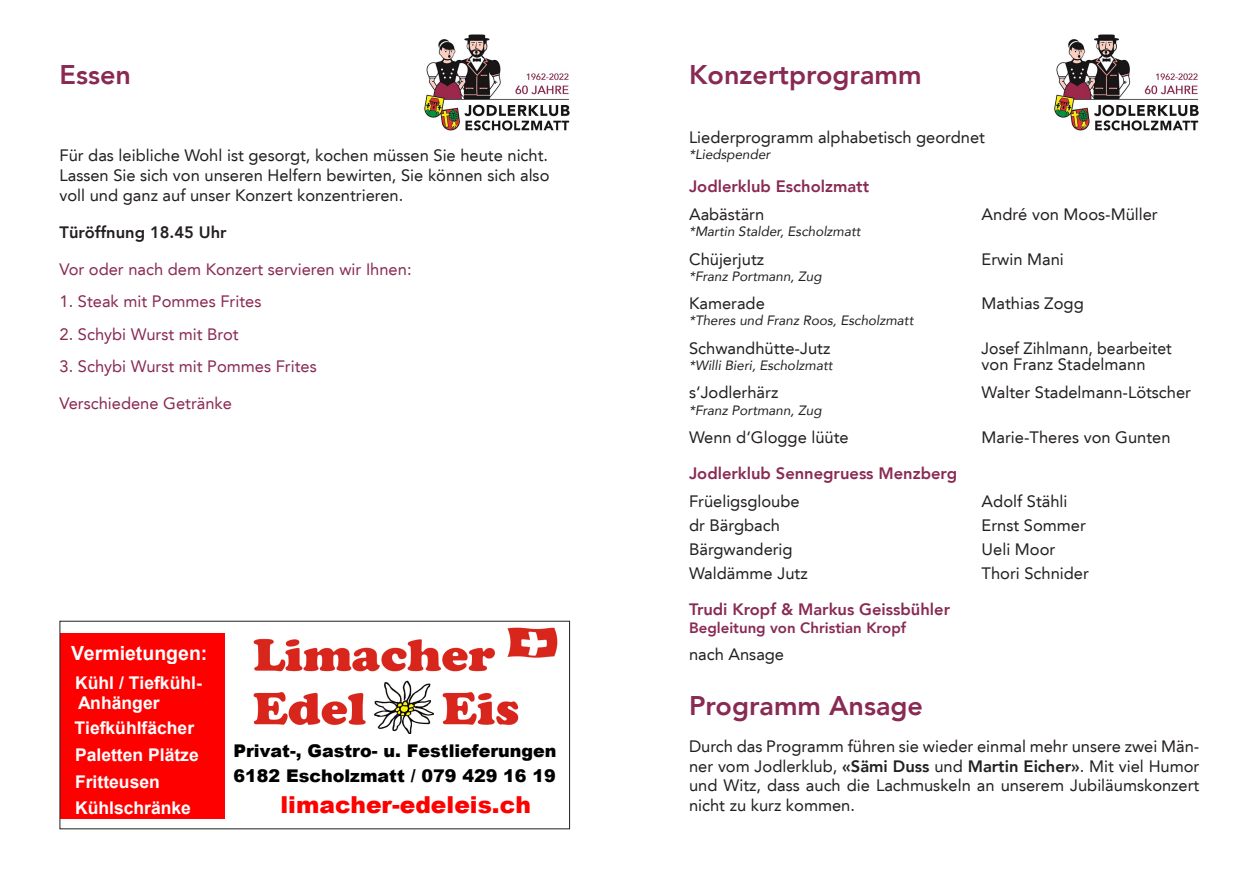
<style>
.page{position:relative;width:1259px;height:893px;background:#fff}
.page>*{position:absolute;margin:0;border:0;box-sizing:border-box;transform-origin:0 0}
.t1{font:800 27px "Avenir LT";color:#892a54}
.t2{font:900 23.4px "Arial";color:#f00}
.t3{font:700 19.5px "Arial";color:#fff}
.t4{font:700 17.55px/26.8px "Arial";color:#fff}
.t5{font:900 17.55px/24.8px "Arial";color:#000}
.t6{font:16.5px/19.8px "Avenir LT";color:#231f20;text-align:justify}
.t7{font:16.5px "Avenir LT";color:#892a54}
.t8{font:800 16.5px "Avenir LT";color:#892a54}
.t9{font:16.5px "Avenir LT";color:#231f20;scale:.96 1}
.t10{font:800 16.5px "Avenir LT";color:#231f20}
.t11{font:800 15px "Avenir LT";color:#892a54}
.t12{font:italic 13.5px "Avenir";color:#231f20}
.s1{font-weight:800}
</style>
<div class="page">
<img style="left:424px;top:34px;width:146px;height:97px">
<img style="left:1054px;top:34px;width:145px;height:97px">
<img style="left:253px;top:627px;width:305px;height:107px">
<div style="left:60px;top:633px;width:165px;height:8px;background:#f00"></div>
<div style="left:60px;top:641px;width:165px;height:23px;background:#f00"></div>
<div style="left:60px;top:664px;width:165px;height:9px;background:#f00"></div>
<div style="left:60px;top:673px;width:165px;height:20px;background:#f00"></div>
<div style="left:60px;top:693px;width:165px;height:20px;background:#f00"></div>
<div style="left:60px;top:713px;width:165px;height:5px;background:#f00"></div>
<div style="left:60px;top:718px;width:165px;height:20px;background:#f00"></div>
<div style="left:60px;top:738px;width:165px;height:6px;background:#f00"></div>
<div style="left:60px;top:744px;width:165px;height:21px;background:#f00"></div>
<div style="left:60px;top:765px;width:165px;height:6px;background:#f00"></div>
<div style="left:60px;top:771px;width:165px;height:20px;background:#f00"></div>
<div style="left:60px;top:791px;width:165px;height:7px;background:#f00"></div>
<div style="left:60px;top:798px;width:165px;height:20px;background:#f00"></div>
<hr style="left:60px;top:818px;width:165px;height:1px;background:#f00">
<p class="t1" style="left:60px;top:59px;width:73px">Essen</p>
<p class="t6" style="left:60px;top:146px;width:491px">Für das leibliche Wohl ist gesorgt, kochen müssen Sie heute nicht.<br>Lassen Sie sich von unseren Helfern bewirten, Sie können sich also voll und ganz auf unser Konzert konzentrieren.</p>
<p class="t10" style="left:60px;top:222px;width:169px">Türöffnung 18.45 Uhr</p>
<p class="t7" style="left:60px;top:259px;width:353px">Vor oder nach dem Konzert servieren wir Ihnen:</p>
<p class="t7" style="left:60px;top:292px;width:203px">1. Steak mit Pommes Frites</p>
<p class="t7" style="left:60px;top:324px;width:181px">2. Schybi Wurst mit Brot</p>
<p class="t7" style="left:60px;top:357px;width:259px">3. Schybi Wurst mit Pommes Frites</p>
<p class="t7" style="left:60px;top:394px;width:174px">Verschiedene Getränke</p>
<p class="t3" style="left:71px;top:640px;width:138px">Vermietungen:</p>
<p class="t4" style="left:75px;top:673px;width:128px;line-height:20.1px">Kühl / Tiefkühl-<br>Anhänger</p>
<p class="t4" style="left:74px;top:715px;width:126px">Tiefkühlfächer<br>Paletten Plätze<br>Fritteusen<br>Kühlschränke</p>
<p class="t5" style="left:233px;top:738px;width:325px">Privat-, Gastro- u. Festlieferungen<br>6182 Escholzmatt / 079 429 16 19</p>
<p class="t2" style="left:280px;top:787px;width:252px">limacher-edeleis.ch</p>
<p class="t1" style="left:689px;top:59px;width:234px">Konzertprogramm</p>
<p class="t6" style="left:689px;top:127px;width:297px">Liederprogramm alphabetisch geordnet</p>
<p class="t12" style="left:689px;top:146px;width:83px">*Liedspender</p>
<p class="t8" style="left:689px;top:176px;width:181px">Jodlerklub Escholzmatt</p>
<p class="t6" style="left:689px;top:205px;width:77px">Aabästärn</p>
<p class="t6" style="left:981px;top:205px;width:178px">André von Moos-Müller</p>
<p class="t12" style="left:689px;top:223px;width:173px">*Martin Stalder, Escholzmatt</p>
<p class="t6" style="left:689px;top:249px;width:77px">Chüjerjutz</p>
<p class="t6" style="left:981px;top:249px;width:84px">Erwin Mani</p>
<p class="t12" style="left:689px;top:268px;width:134px">*Franz Portmann, Zug</p>
<p class="t6" style="left:689px;top:294px;width:77px">Kamerade</p>
<p class="t6" style="left:981px;top:294px;width:104px">Mathias Zogg</p>
<p class="t12" style="left:689px;top:312px;width:226px">*Theres und Franz Roos, Escholzmatt</p>
<p class="t6" style="left:689px;top:338px;width:143px">Schwandhütte-Jutz</p>
<p class="t9" style="left:981px;top:338px;width:200px">Josef Zihlmann, bearbeitet</p>
<p class="t12" style="left:689px;top:357px;width:145px">*Willi Bieri, Escholzmatt</p>
<p class="t6" style="left:981px;top:354px;width:165px">von Franz Stadelmann</p>
<p class="t6" style="left:689px;top:383px;width:91px">s‘Jodlerhärz</p>
<p class="t6" style="left:981px;top:383px;width:211px">Walter Stadelmann-Lötscher</p>
<p class="t12" style="left:689px;top:402px;width:134px">*Franz Portmann, Zug</p>
<p class="t6" style="left:689px;top:427px;width:161px">Wenn d‘Glogge lüüte</p>
<p class="t6" style="left:981px;top:427px;width:190px">Marie-Theres von Gunten</p>
<p class="t8" style="left:689px;top:463px;width:269px">Jodlerklub Sennegruess Menzberg</p>
<p class="t6" style="left:689px;top:491px;width:112px">Früeligsgloube</p>
<p class="t6" style="left:981px;top:491px;width:87px">Adolf Stähli</p>
<p class="t6" style="left:689px;top:515px;width:92px">dr Bärgbach</p>
<p class="t6" style="left:981px;top:515px;width:106px">Ernst Sommer</p>
<p class="t6" style="left:689px;top:540px;width:105px">Bärgwanderig</p>
<p class="t6" style="left:981px;top:540px;width:75px">Ueli Moor</p>
<p class="t6" style="left:689px;top:564px;width:120px">Waldämme Jutz</p>
<p class="t6" style="left:981px;top:564px;width:109px">Thori Schnider</p>
<p class="t8" style="left:689px;top:599px;width:262px">Trudi Kropf &amp; Markus Geissbühler</p>
<p class="t11" style="left:689px;top:619px;width:218px">Begleitung von Christian Kropf</p>
<p class="t6" style="left:689px;top:644px;width:97px">nach Ansage</p>
<p class="t1" style="left:689px;top:690px;width:235px">Programm Ansage</p>
<p class="t6" style="left:689px;top:736px;width:512px">Durch das Programm führen sie wieder einmal mehr unsere zwei Män&shy;ner vom Jodlerklub, <span class="s1">«Sämi Duss</span> und <span class="s1">Martin Eicher»</span>. Mit viel Humor und Witz, dass auch die Lachmuskeln an unserem Jubiläumskonzert nicht zu kurz kommen.</p>
</div>
